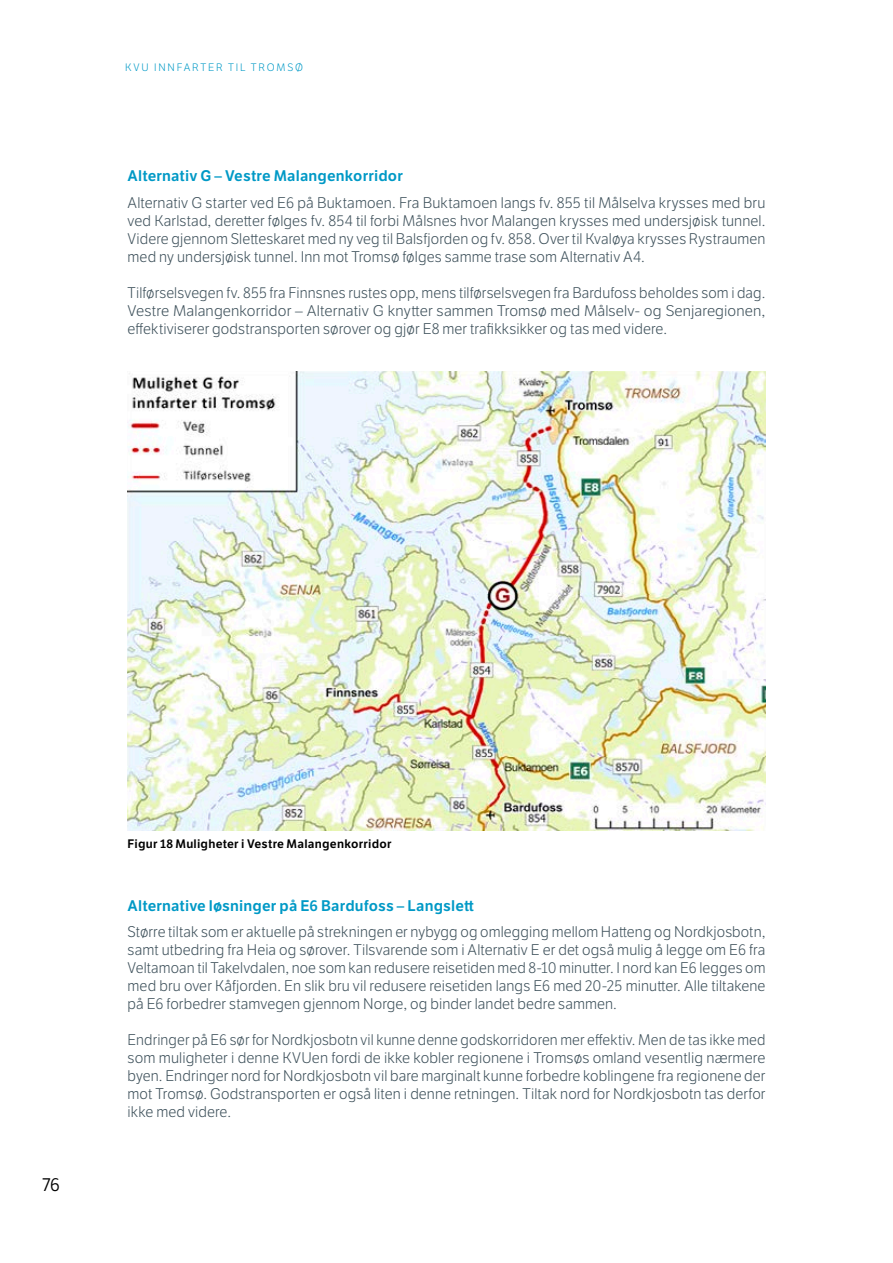
<style>
.page{position:relative;width:893px;height:1263px;background:#fff}
.page>*{position:absolute;margin:0;border:0;box-sizing:border-box;transform-origin:0 0}
.t1{font:18px "LFT Etica";color:#000}
.Brødtekst{font:300 15px/18px "LFT Etica";letter-spacing:.01em;color:#3d505a;text-align:justify}
.Ingress_blå_tekst{font:600 15px "LFT Etica";letter-spacing:.01em;color:#0099c6}
.Tabell_Heading_fet{font:600 12px "LFT Etica";letter-spacing:.02em;color:#000}
.t2{font:300 10.5px "LFT Etica";letter-spacing:.175em;color:#0099c6}
</style>
<div class="page">
<img style="left:128px;top:371px;width:637px;height:460px">
<p class="t2" style="left:125px;top:62px;width:180px">KVU INNFARTER TIL TROMSØ</p>
<h2 class="Ingress_blå_tekst" style="left:128px;top:167px;width:277px">Alternativ G – Vestre Malangenkorridor</h2>
<p class="Brødtekst" style="left:128px;top:194px;width:639px">Alternativ G starter ved E6 på Buktamoen. Fra Buktamoen langs fv. 855 til Målselva krysses med bru ved Karlstad, deretter følges fv. 854 til forbi Målsnes hvor Malangen krysses med undersjøisk tunnel.<br>Videre gjennom Sletteskaret med ny veg til Balsfjorden og fv. 858. Over til Kvaløya krysses Rystraumen med ny undersjøisk tunnel. Inn mot Tromsø følges samme trase som Alternativ A4.</p>
<p class="Brødtekst" style="left:128px;top:284px;width:639px">Tilførselsvegen fv. 855 fra Finnsnes rustes opp, mens tilførselsvegen fra Bardufoss beholdes som i dag.</p>
<p class="Brødtekst" style="left:128px;top:302px;width:639px">Vestre Malangenkorridor – Alternativ G knytter sammen Tromsø med Målselv- og Senjaregionen, effektiviserer godstransporten sørover og gjør E8 mer trafikksikker og tas med videre.</p>
<p class="t1" style="left:43px;top:1174px;width:19px">76</p>
<p class="Tabell_Heading_fet" style="left:128px;top:836px;width:265px">Figur 18 Muligheter i Vestre Malangenkorridor</p>
<h2 class="Ingress_blå_tekst" style="left:128px;top:896px;width:348px">Alternative løsninger på E6 Bardufoss – Langslett</h2>
<p class="Brødtekst" style="left:128px;top:923px;width:639px">Større tiltak som er aktuelle på strekningen er nybygg og omlegging mellom Hatteng og Nordkjosbotn, samt utbedring fra Heia og sørover. Tilsvarende som i Alternativ E er det også mulig å legge om E6 fra Veltamoan til Takelvdalen, noe som kan redusere reisetiden med 8-10 minutter. I nord kan E6 legges om med bru over Kåfjorden. En slik bru vil redusere reisetiden langs E6 med 20-25 minutter. Alle tiltakene på E6 forbedrer stamvegen gjennom Norge, og binder landet bedre sammen.</p>
<p class="Brødtekst" style="left:128px;top:1031px;width:639px">Endringer på E6 sør for Nordkjosbotn vil kunne denne godskorridoren mer effektiv. Men de tas ikke med som muligheter i denne KVUen fordi de ikke kobler regionene i Tromsøs omland vesentlig nærmere byen. Endringer nord for Nordkjosbotn vil bare marginalt kunne forbedre koblingene fra regionene der mot Tromsø. Godstransporten er også liten i denne retningen. Tiltak nord for Nordkjosbotn tas derfor ikke med videre.</p>
</div>
